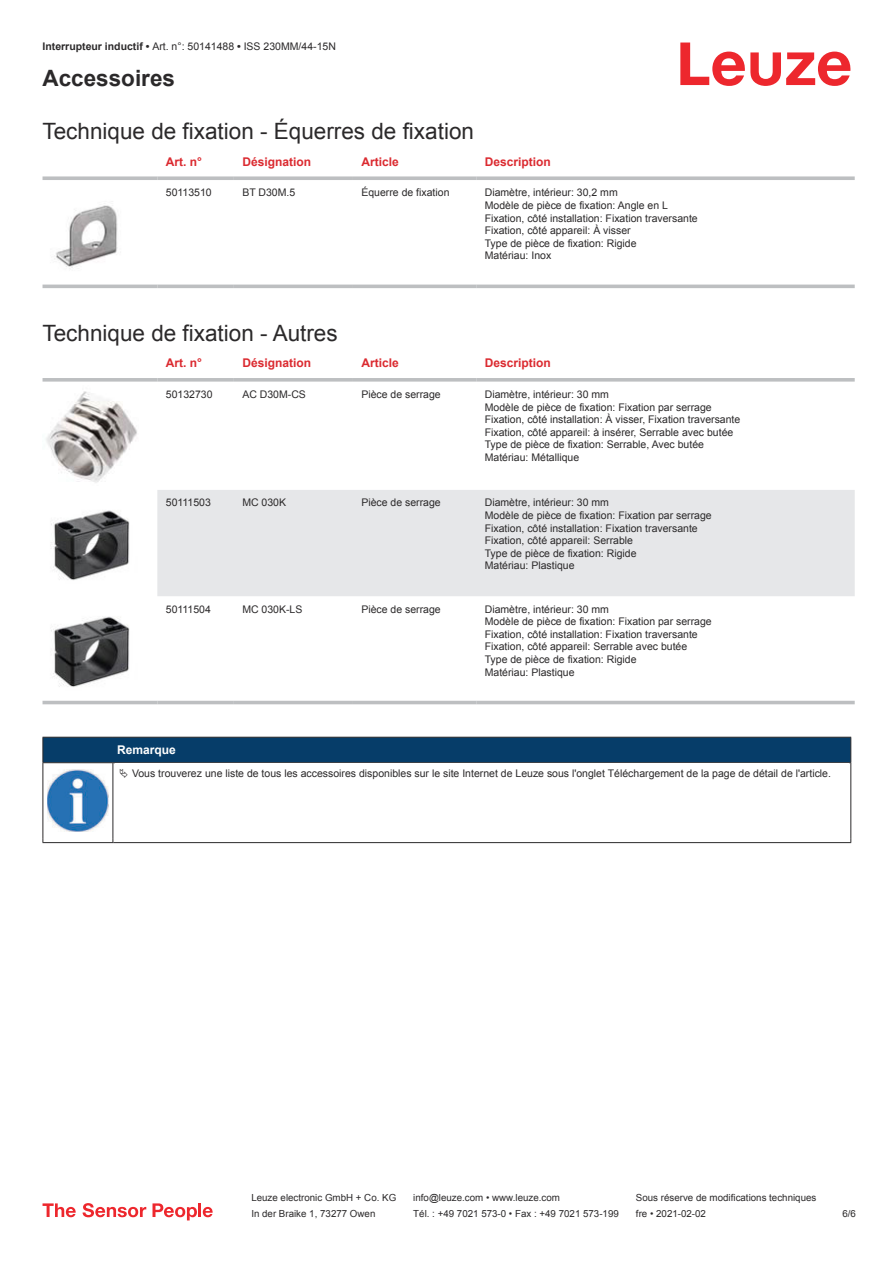
<style>
.page{position:relative;width:893px;height:1263px;background:#fff}
.page>*{position:absolute;margin:0;border:0;box-sizing:border-box;transform-origin:0 0}
.t1{font:22.5px "Arial";color:#2b292a}
.t2{font:700 22.5px "Arial";color:#2b292a}
.t3{font:700 12px "Arial";color:#db2a30}
.t4{font:700 12px "Arial";color:#fff}
.t5{font:10.5px/12.6px "Arial";color:#2b292a}
.t6{font:9.75px "Arial";color:#2b292a}
.s1{font-weight:700}
</style>
<div class="page">
<svg style="left:680px;top:43px;width:170px;height:43px"></svg>
<svg style="left:43px;top:284px;width:812px;height:1px"></svg>
<svg style="left:43px;top:176px;width:114px;height:4px"></svg>
<svg style="left:157px;top:176px;width:77px;height:4px"></svg>
<svg style="left:234px;top:176px;width:119px;height:4px"></svg>
<svg style="left:353px;top:176px;width:123px;height:4px"></svg>
<svg style="left:476px;top:176px;width:379px;height:4px;background:#c4c6c8"></svg>
<hr style="left:43px;top:285px;width:114px;height:3px;background:#bdbfc1">
<hr style="left:157px;top:285px;width:77px;height:3px;background:#bdbfc1">
<hr style="left:234px;top:285px;width:119px;height:3px;background:#bdbfc1">
<hr style="left:353px;top:285px;width:123px;height:3px;background:#bdbfc1">
<hr style="left:476px;top:285px;width:379px;height:3px;background:#bdbfc1">
<img style="left:54px;top:205px;width:64px;height:64px">
<div style="left:43px;top:700px;width:812px;height:5px;background:#eeefef"></div>
<div style="left:157px;top:490px;width:698px;height:106px;background:#e6e7e9"></div>
<svg style="left:43px;top:378px;width:114px;height:4px"></svg>
<svg style="left:157px;top:378px;width:77px;height:4px"></svg>
<svg style="left:234px;top:378px;width:119px;height:4px"></svg>
<svg style="left:353px;top:378px;width:123px;height:4px"></svg>
<svg style="left:476px;top:378px;width:379px;height:4px;background:#c3c5c7"></svg>
<hr style="left:43px;top:701px;width:114px;height:3px;background:#bdbfc1">
<hr style="left:157px;top:701px;width:77px;height:3px;background:#bdbfc1">
<hr style="left:234px;top:701px;width:119px;height:3px;background:#bdbfc1">
<hr style="left:353px;top:701px;width:123px;height:3px;background:#bdbfc1">
<hr style="left:476px;top:701px;width:379px;height:3px;background:#bdbfc1">
<img style="left:46px;top:391px;width:91px;height:92px">
<img style="left:51px;top:510px;width:79px;height:71px">
<img style="left:51px;top:616px;width:79px;height:71px">
<div style="left:43px;top:737px;width:808px;height:26px;background:#063d69"></div>
<hr style="left:113px;top:762px;width:738px;height:1px;background:#2b292a">
<hr style="left:43px;top:763px;width:1px;height:75px;background:#2b292a">
<hr style="left:113px;top:763px;width:1px;height:75px;background:#2b292a">
<hr style="left:850px;top:763px;width:1px;height:75px;background:#2b292a">
<hr style="left:43px;top:842px;width:70px;height:1px;background:#2b292a">
<hr style="left:113px;top:842px;width:738px;height:1px;background:#2b292a">
<img style="left:47px;top:769px;width:61px;height:63px">
<svg style="left:43px;top:1203px;width:33px;height:14px"></svg>
<svg style="left:83px;top:1203px;width:63px;height:14px"></svg>
<svg style="left:153px;top:1203px;width:44px;height:17px"></svg>
<hr style="left:198px;top:1203px;width:3px;height:14px;background:#ed272d">
<svg style="left:203px;top:1207px;width:10px;height:10px"></svg>
<p class="t5" style="left:43px;top:41px;width:295px"><span class="s1">Interrupteur inductif •</span> Art. n°: 50141488 <span class="s1">•</span> ISS 230MM/44-15N</p>
<h1 class="t2" style="left:43px;top:69px;width:134px">Accessoires</h1>
<h1 class="t1" style="left:43px;top:123px;width:433px">Technique de fixation - Équerres de fixation</h1>
<p class="t3" style="left:166px;top:157px;width:38px">Art. n°</p>
<p class="t3" style="left:242px;top:157px;width:70px">Désignation</p>
<p class="t3" style="left:361px;top:157px;width:39px">Article</p>
<p class="t3" style="left:485px;top:157px;width:68px">Description</p>
<p class="t5" style="left:166px;top:187px;width:47px">50113510</p>
<p class="t5" style="left:242px;top:187px;width:54px">BT D30M.5</p>
<p class="t5" style="left:361px;top:187px;width:90px">Équerre de fixation</p>
<p class="t5" style="left:485px;top:187px;width:215px">Diamètre, intérieur: 30,2 mm<br>Modèle de pièce de fixation: Angle en L Fixation, côté installation: Fixation traversante Fixation, côté appareil: À visser<br>Type de pièce de fixation: Rigide<br>Matériau: Inox</p>
<h1 class="t1" style="left:43px;top:324px;width:297px">Technique de fixation - Autres</h1>
<p class="t3" style="left:166px;top:358px;width:38px">Art. n°</p>
<p class="t3" style="left:242px;top:358px;width:70px">Désignation</p>
<p class="t3" style="left:361px;top:358px;width:39px">Article</p>
<p class="t3" style="left:485px;top:358px;width:68px">Description</p>
<p class="t5" style="left:166px;top:389px;width:48px">50132730</p>
<p class="t5" style="left:242px;top:389px;width:65px">AC D30M-CS</p>
<p class="t5" style="left:361px;top:389px;width:81px">Pièce de serrage</p>
<p class="t5" style="left:485px;top:389px;width:257px">Diamètre, intérieur: 30 mm<br>Modèle de pièce de fixation: Fixation par serrage Fixation, côté installation: À visser, Fixation traversante Fixation, côté appareil: à insérer, Serrable avec butée Type de pièce de fixation: Serrable, Avec butée Matériau: Métallique</p>
<p class="t5" style="left:166px;top:497px;width:47px">50111503</p>
<p class="t5" style="left:242px;top:497px;width:45px">MC 030K</p>
<p class="t5" style="left:361px;top:497px;width:81px">Pièce de serrage</p>
<p class="t5" style="left:485px;top:497px;width:229px">Diamètre, intérieur: 30 mm<br>Modèle de pièce de fixation: Fixation par serrage Fixation, côté installation: Fixation traversante Fixation, côté appareil: Serrable<br>Type de pièce de fixation: Rigide<br>Matériau: Plastique</p>
<p class="t5" style="left:166px;top:604px;width:47px">50111504</p>
<p class="t5" style="left:242px;top:604px;width:62px">MC 030K-LS</p>
<p class="t5" style="left:361px;top:604px;width:81px">Pièce de serrage</p>
<p class="t5" style="left:485px;top:604px;width:229px">Diamètre, intérieur: 30 mm<br>Modèle de pièce de fixation: Fixation par serrage Fixation, côté installation: Fixation traversante Fixation, côté appareil: Serrable avec butée Type de pièce de fixation: Rigide<br>Matériau: Plastique</p>
<p class="t4" style="left:117px;top:745px;width:60px">Remarque</p>
<p class="t5" style="left:132px;top:768px;width:700px">Vous trouverez une liste de tous les accessoires disponibles sur le site Internet de Leuze sous l'onglet Téléchargement de la page de détail de l'article.</p>
<p class="t6" style="left:251px;top:1194px;width:146px">Leuze electronic GmbH + Co. KG</p>
<p class="t6" style="left:413px;top:1194px;width:148px">info@leuze.com • www.leuze.com</p>
<p class="t6" style="left:636px;top:1194px;width:182px">Sous réserve de modifications techniques</p>
<p class="t6" style="left:251px;top:1210px;width:126px">In der Braike 1, 73277 Owen</p>
<p class="t6" style="left:413px;top:1210px;width:207px">Tél. : +49 7021 573-0 • Fax : +49 7021 573-199</p>
<p class="t6" style="left:636px;top:1210px;width:72px">fre • 2021-02-02</p>
<p class="t6" style="left:842px;top:1210px;width:15px">6 /6</p>
</div>
